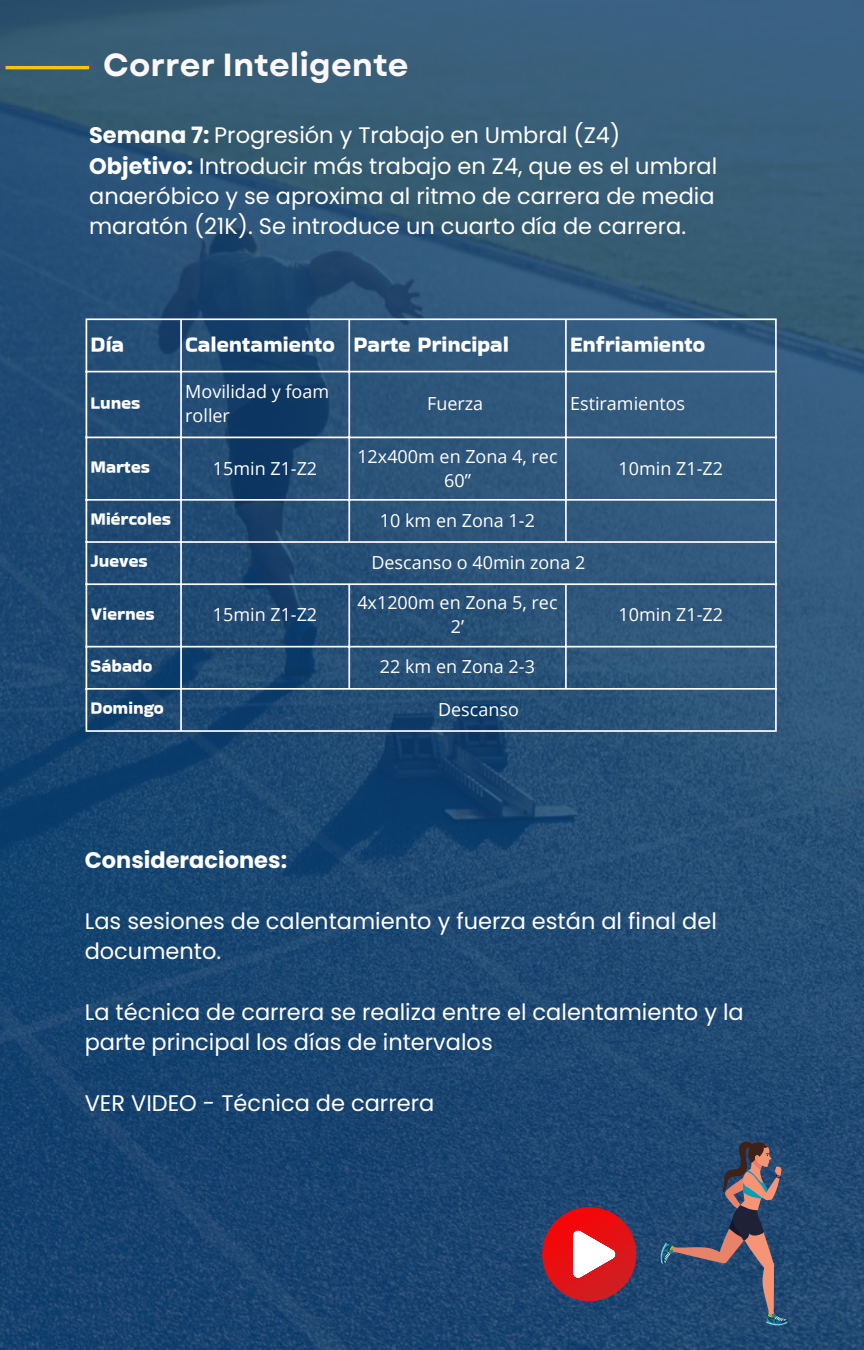
<style>
.page{position:relative;width:864px;height:1350px;background:#fff}
.page>*{position:absolute;margin:0;border:0;box-sizing:border-box;transform-origin:0 0}
.t1{font:700 31.95px "Garet";color:#fcf7f8}
.t2{font:22.5px/30.4px "Poppins";color:#fff}
.t3{font:22.5px "Bakbak One";color:#fff}
.t4{font:700 22.5px "Poppins";color:#fff}
.t5{font:18px/24.1px "Open Sans";color:#fff;text-align:center}
.t6{font:18px "Bakbak One";color:#fff}
.s1{font-weight:700}
</style>
<div class="page">
<img style="left:0;top:0;width:864px;height:1350px">
<hr style="left:6px;top:66px;width:83px;height:3px;background:#fcc500">
<svg style="left:542px;top:1207px;width:95px;height:94px;background:#bb3e49"></svg>
<svg style="left:659px;top:1140px;width:129px;height:187px;background:#3c506e"></svg>
<hr style="left:86px;top:320px;width:1px;height:410px;background:#fff">
<hr style="left:180px;top:320px;width:2px;height:410px;background:#fff">
<hr style="left:348px;top:320px;width:2px;height:221px;background:#fff">
<hr style="left:348px;top:585px;width:2px;height:103px;background:#fff">
<hr style="left:565px;top:320px;width:2px;height:221px;background:#fff">
<hr style="left:565px;top:585px;width:2px;height:103px;background:#fff">
<hr style="left:775px;top:320px;width:2px;height:410px;background:#fff">
<hr style="left:86px;top:318px;width:691px;height:2px;background:#fff">
<hr style="left:86px;top:371px;width:691px;height:1px;background:#fff">
<hr style="left:86px;top:437px;width:691px;height:1px;background:#fff">
<hr style="left:86px;top:499px;width:691px;height:2px;background:#fff">
<hr style="left:86px;top:541px;width:691px;height:2px;background:#fff">
<hr style="left:86px;top:583px;width:691px;height:2px;background:#fff">
<hr style="left:86px;top:646px;width:691px;height:2px;background:#fff">
<hr style="left:86px;top:688px;width:691px;height:2px;background:#fff">
<hr style="left:86px;top:730px;width:691px;height:2px;background:#fff">
<h1 class="t1" style="left:103px;top:42px;width:307px">Correr Inteligente</h1>
<p class="t2" style="left:89px;top:120px;width:630px"><span class="s1">Semana 7:</span> Progresión y Trabajo en Umbral (Z4)<br><span class="s1">Objetivo:</span> Introducir más trabajo en Z4, que es el umbral anaeróbico y se aproxima al ritmo de carrera de media maratón (21K). Se introduce un cuarto día de carrera.</p>
<p class="t3" style="left:91px;top:328px;width:35px">Día</p>
<p class="t3" style="left:185px;top:328px;width:325px">Calentamiento Parte Principal</p>
<p class="t3" style="left:570px;top:328px;width:137px">Enfriamiento</p>
<p class="t6" style="left:91px;top:390px;width:51px">Lunes</p>
<p class="t5" style="left:185px;top:379px;width:145px;text-align:left">Movilidad y foam roller</p>
<p class="t5" style="left:427px;top:391px;width:58px">Fuerza</p>
<p class="t5" style="left:570px;top:391px;width:117px">Estiramientos</p>
<p class="t6" style="left:91px;top:454px;width:61px">Martes</p>
<p class="t5" style="left:213px;top:456px;width:106px">15min Z1-Z2</p>
<p class="t5" style="left:357px;top:444px;width:202px">12x400m en Zona 4, rec<br>60”</p>
<p class="t5" style="left:619px;top:456px;width:106px">10min Z1-Z2</p>
<p class="t6" style="left:91px;top:506px;width:82px">Miércoles</p>
<p class="t5" style="left:380px;top:508px;width:157px">10 km en Zona 1-2</p>
<p class="t6" style="left:91px;top:548px;width:59px">Jueves</p>
<p class="t5" style="left:371px;top:550px;width:215px">Descanso o 40min zona 2</p>
<p class="t6" style="left:91px;top:601px;width:66px">Viernes</p>
<p class="t5" style="left:213px;top:602px;width:106px">15min Z1-Z2</p>
<p class="t5" style="left:357px;top:590px;width:202px">4x1200m en Zona 5, rec<br>2’</p>
<p class="t5" style="left:619px;top:602px;width:106px">10min Z1-Z2</p>
<p class="t6" style="left:91px;top:653px;width:63px">Sábado</p>
<p class="t5" style="left:380px;top:654px;width:157px">22 km en Zona 2-3</p>
<p class="t6" style="left:91px;top:695px;width:75px">Domingo</p>
<p class="t5" style="left:438px;top:697px;width:82px">Descanso</p>
<p class="t4" style="left:85px;top:844px;width:204px">Consideraciones:</p>
<p class="t2" style="left:85px;top:906px;width:634px">Las sesiones de calentamiento y fuerza están al final del documento.</p>
<p class="t2" style="left:85px;top:997px;width:661px">La técnica de carrera se realiza entre el calentamiento y la parte principal los días de intervalos</p>
<p class="t2" style="left:85px;top:1088px;width:351px">VER VIDEO - Técnica de carrera</p>
</div>
